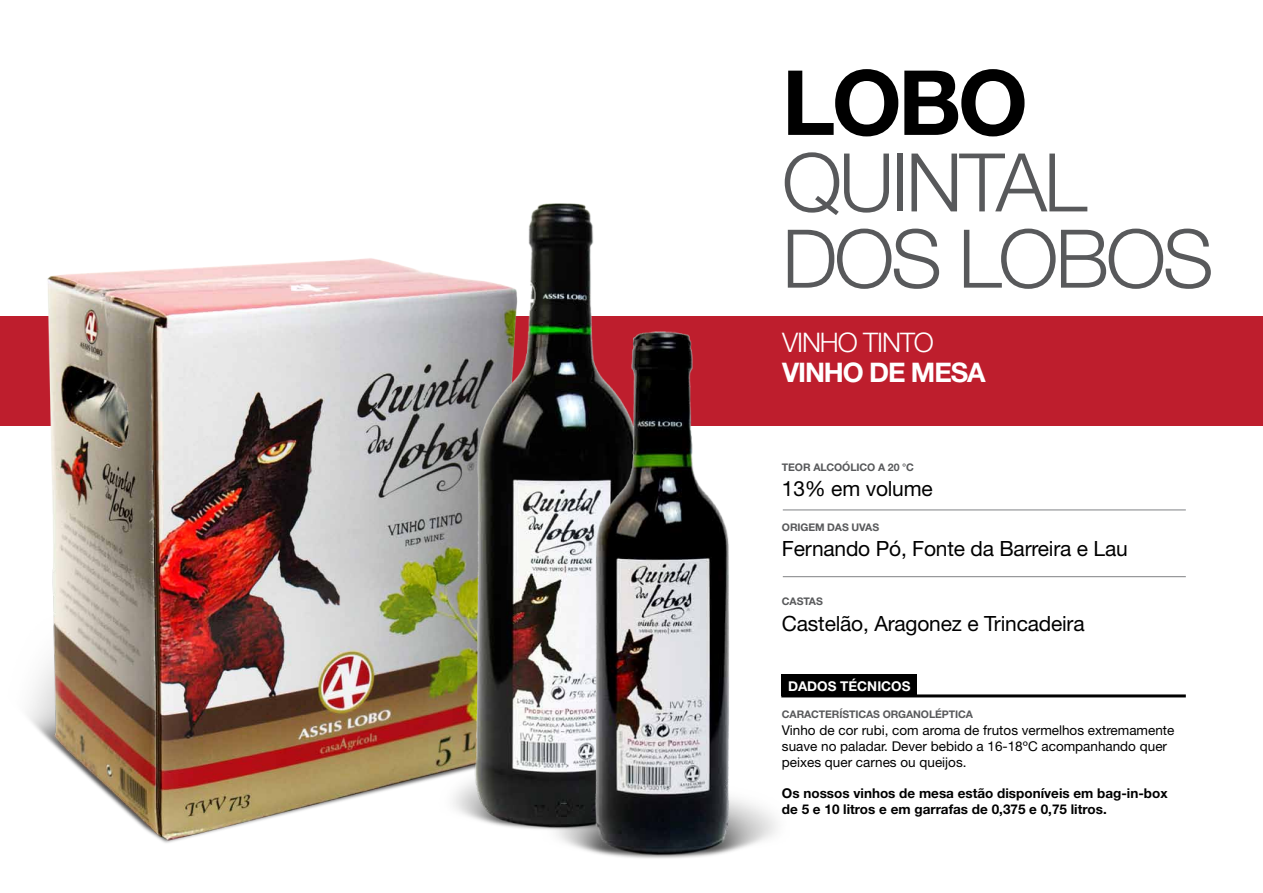
<style>
.page{position:relative;width:1263px;height:893px;background:#fff}
.page>*{position:absolute;margin:0;border:0;box-sizing:border-box;transform-origin:0 0}
.t1{font:700 90px "Helvetica Neue LT Pro";color:#000}
.t2{font:300 81px/76.2px "Helvetica Neue LT Pro";letter-spacing:-.04em;color:#58595b}
.t3{font:700 27px "Helvetica Neue LT Pro";letter-spacing:-.04em;color:#fff}
.t4{font:300 27px "Helvetica Neue LT Pro";letter-spacing:-.04em;color:#fff}
.t5{font:21px "Helvetica Neue LT Pro";letter-spacing:-.01em;color:#000}
.t6{font:13.5px/16.2px "Helvetica Neue LT Pro";color:#000}
.t7{font:700 13.5px/16.2px "Helvetica Neue LT Pro";color:#000}
.t8{font:700 13.5px "Helvetica Neue LT Pro";color:#fff}
.t9{font:700 10.5px "Helvetica Neue LT Pro";letter-spacing:-.01em;color:#58595b}
</style>
<div class="page">
<div style="left:781px;top:674px;width:136px;height:21px;background:#000"></div>
<div style="left:0;top:316px;width:1263px;height:110px;background:#be1e2d"></div>
<img style="left:28px;top:258px;width:394px;height:585px">
<hr style="left:783px;top:510px;width:403px;height:1px;background:#808184">
<hr style="left:781px;top:694px;width:405px;height:3px;background:#000">
<hr style="left:783px;top:576px;width:403px;height:1px;background:#808184">
<img style="left:422px;top:272px;width:103px;height:557px">
<img style="left:525px;top:203px;width:264px;height:656px">
<h1 class="t1" style="left:782px;top:46px;width:247px">LOBO</h1>
<h2 class="t2" style="left:782px;top:143px;width:433px">QUINTAL<br>DOS LOBOS</h2>
<h3 class="t4" style="left:782px;top:326px;width:153px">VINHO TINTO</h3>
<h3 class="t3" style="left:782px;top:356px;width:205px">VINHO DE MESA</h3>
<p class="t9" style="left:782px;top:461px;width:134px">TEOR ALCOÓLICO A 20 °C</p>
<h3 class="t5" style="left:782px;top:476px;width:152px">13% em volume</h3>
<p class="t9" style="left:782px;top:521px;width:99px">ORIGEM DAS UVAS</p>
<h3 class="t5" style="left:782px;top:536px;width:347px">Fernando Pó, Fonte da Barreira e Lau</h3>
<p class="t9" style="left:782px;top:595px;width:42px">CASTAS</p>
<h3 class="t5" style="left:782px;top:610px;width:304px">Castelão, Aragonez e Trincadeira</h3>
<p class="t8" style="left:788px;top:678px;width:124px">DADOS TÉCNICOS</p>
<p class="t9" style="left:782px;top:708px;width:192px">CARACTERÍSTICAS ORGANOLÉPTICA</p>
<p class="t6" style="left:782px;top:721px;width:394px">Vinho de cor rubi, com aroma de frutos vermelhos extremamente suave no paladar. Dever bebido a 16-18ºC acompanhando quer peixes quer carnes ou queijos.</p>
<p class="t7" style="left:782px;top:785px;width:387px">Os nossos vinhos de mesa estão disponíveis em bag-in-box de 5 e 10 litros e em garrafas de 0,375 e 0,75 litros.</p>
</div>
